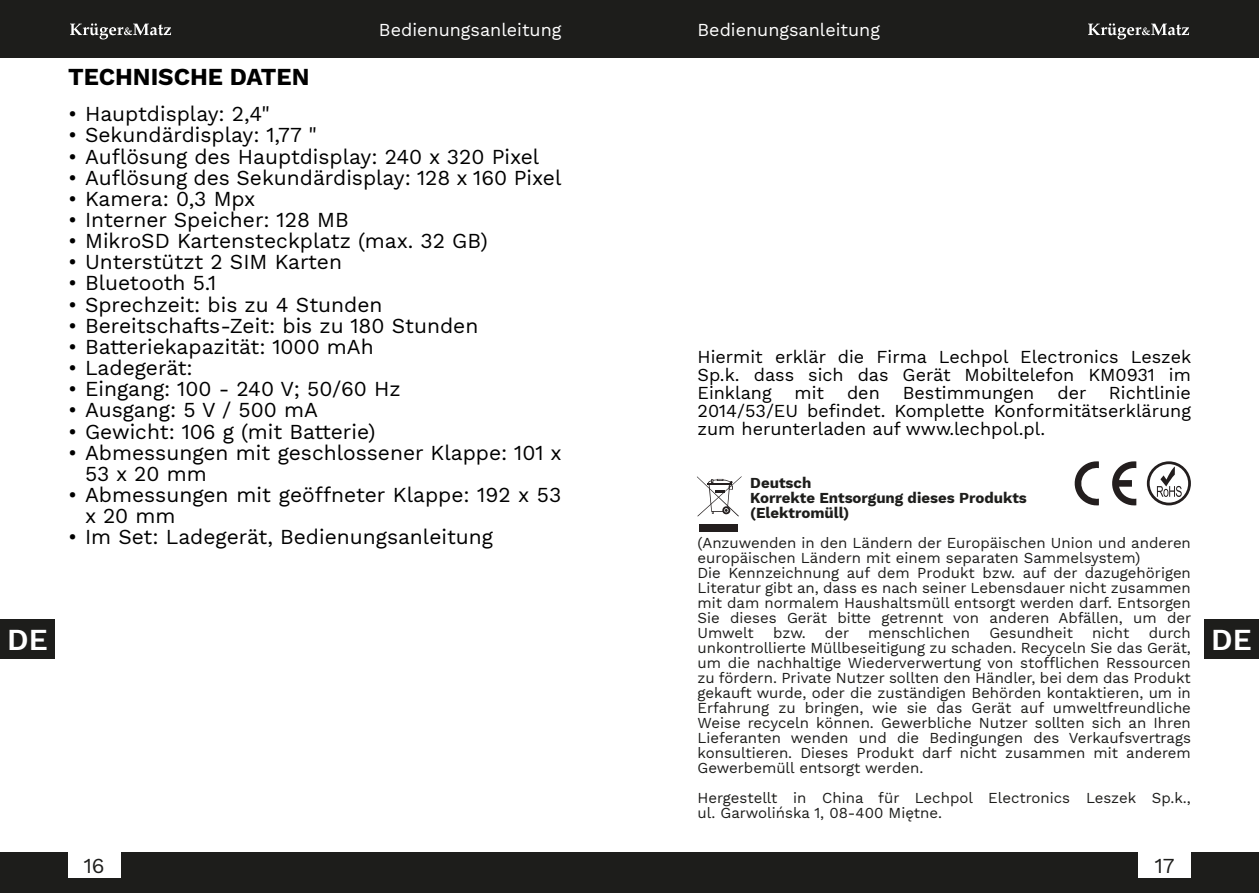
<style>
.page{position:relative;width:1259px;height:893px;background:#fff}
.page>*{position:absolute;margin:0;border:0;box-sizing:border-box;transform-origin:0 0}
.t1{font:600 30px "Work Sans";color:#fff}
.t2{font:700 24px "Work Sans";color:#000}
.t3{font:21px/21px "Work Sans";color:#000}
.t4{font:21px "Work Sans";color:#1d1d1b}
.t5{font:18px/18px "Work Sans";color:#000;text-align:justify}
.t6{font:18px "Work Sans";color:#fff}
.t7{font:15px/15px "Work Sans";color:#1d1d1b}
.t8{font:700 15px/15px "Work Sans";color:#1d1d1b}
</style>
<div class="page">
<div style="left:0;top:852px;width:1259px;height:41px;background:#1d1d1b"></div>
<div style="left:0;top:0;width:1259px;height:58px;background:#1d1d1b"></div>
<div style="left:1203px;top:619px;width:56px;height:40px;background:#1d1d1b"></div>
<div style="left:0;top:619px;width:55px;height:40px;background:#1d1d1b"></div>
<svg style="left:70px;top:23px;width:101px;height:16px"></svg>
<svg style="left:1088px;top:23px;width:101px;height:16px"></svg>
<div style="left:68px;top:852px;width:52px;height:26px;background:#fff"></div>
<div style="left:1138px;top:852px;width:53px;height:26px;background:#fff"></div>
<div style="left:699px;top:524px;width:39px;height:8px;background:#231e1e"></div>
<svg style="left:697px;top:476px;width:45px;height:40px"></svg>
<svg style="left:722px;top:506px;width:8px;height:8px"></svg>
<svg style="left:1146px;top:461px;width:45px;height:44px"></svg>
<svg style="left:1074px;top:461px;width:62px;height:45px"></svg>
<p class="t6" style="left:379px;top:19px;width:184px">Bedienungsanleitung</p>
<p class="t6" style="left:697px;top:19px;width:184px">Bedienungsanleitung</p>
<h2 class="t2" style="left:68px;top:63px;width:243px">TECHNISCHE DATEN</h2>
<h3 class="t3" style="left:68px;top:104px;width:203px">• Hauptdisplay: 2,4"</h3>
<h3 class="t3" style="left:68px;top:125px;width:250px">• Sekundärdisplay: 1,77 "</h3>
<h3 class="t3" style="left:68px;top:146px;width:473px">• Auflösung des Hauptdisplay: 240 x 320 Pixel</h3>
<h3 class="t3" style="left:68px;top:167px;width:495px">• Auflösung des Sekundärdisplay: 128 x 160 Pixel</h3>
<h3 class="t3" style="left:68px;top:188px;width:189px">• Kamera: 0,3 Mpx</h3>
<h3 class="t3" style="left:68px;top:209px;width:282px">• Interner Speicher: 128 MB</h3>
<h3 class="t3" style="left:68px;top:230px;width:421px">• MikroSD Kartensteckplatz (max. 32 GB)</h3>
<h3 class="t3" style="left:68px;top:252px;width:275px">• Unterstützt 2 SIM Karten</h3>
<h3 class="t3" style="left:68px;top:273px;width:150px">• Bluetooth 5.1</h3>
<h3 class="t3" style="left:68px;top:294px;width:316px">• Sprechzeit: bis zu 4 Stunden</h3>
<h3 class="t3" style="left:68px;top:315px;width:412px">• Bereitschafts-Zeit: bis zu 180 Stunden</h3>
<h3 class="t3" style="left:68px;top:336px;width:307px">• Batteriekapazität: 1000 mAh</h3>
<h3 class="t3" style="left:68px;top:357px;width:126px">• Ladegerät:</h3>
<h3 class="t3" style="left:68px;top:379px;width:334px">• Eingang: 100 - 240 V; 50/60 Hz</h3>
<h3 class="t3" style="left:68px;top:400px;width:251px">• Ausgang: 5 V / 500 mA</h3>
<h3 class="t3" style="left:68px;top:421px;width:309px">• Gewicht: 106 g (mit Batterie)</h3>
<h3 class="t3" style="left:85px;top:442px;width:478px;text-indent:-17px">• Abmessungen mit geschlossener Klappe: 101 x<br>53 x 20 mm</h3>
<h3 class="t3" style="left:85px;top:484px;width:478px;text-indent:-17px">• Abmessungen mit geöffneter Klappe: 192 x 53 x 20 mm</h3>
<h3 class="t3" style="left:68px;top:527px;width:426px">• Im Set: Ladegerät, Bedienungsanleitung</h3>
<p class="t5" style="left:697px;top:348px;width:495px">Hiermit erklär die Firma Lechpol Electronics Leszek Sp.k. dass sich das Gerät Mobiltelefon KM0931 im Einklang</p>
<p class="t5" style="left:697px;top:384px;width:495px;text-indent:411px">Richtlinie 2014/53/EU befindet. Komplette Konformitätserklärung zum herunterladen auf www.lechpol.pl.</p>
<p class="t8" style="left:750px;top:475px;width:278px">Deutsch<br>Korrekte Entsorgung dieses Produkts (Elektromüll)</p>
<p class="t7" style="left:697px;top:535px;width:495px">(Anzuwenden in den Ländern der Europäischen Union und anderen europäischen Ländern mit einem separaten Sammelsystem)<br>Die Kennzeichnung auf dem Produkt bzw. auf der dazugehörigen Literatur gibt an, dass es nach seiner Lebensdauer nicht zusammen mit dam normalem Haushaltsmüll entsorgt werden darf. Entsorgen Sie dieses Gerät bitte getrennt von anderen Abfällen, um der Umwelt</p>
<p class="t5" style="left:794px;top:384px;width:31px">mit</p>
<p class="t5" style="left:847px;top:384px;width:34px">den</p>
<p class="t5" style="left:903px;top:384px;width:133px">Bestimmungen</p>
<p class="t5" style="left:1057px;top:384px;width:31px">der</p>
<p class="t7" style="left:697px;top:625px;width:495px;text-align:justify;text-indent:451px">durch unkontrollierte Müllbeseitigung zu schaden. Recyceln Sie das Gerät, um die nachhaltige Wiederverwertung von stofflichen Ressourcen zu fördern. Private Nutzer sollten den Händler, bei dem das Produkt gekauft wurde, oder die zuständigen Behörden kontaktieren, um in Erfahrung zu bringen, wie sie das Gerät auf umweltfreundliche Weise recyceln können. Gewerbliche Nutzer sollten sich an Ihren Lieferanten wenden und die Bedingungen des Verkaufsvertrags konsultieren. Dieses Produkt darf nicht zusammen mit anderem Gewerbemüll entsorgt werden.</p>
<p class="t7" style="left:697px;top:790px;width:495px">Hergestellt in China für Lechpol Electronics Leszek Sp.k., ul. Garwolińska 1, 08-400 Miętne.</p>
<p class="t7" style="left:773px;top:625px;width:34px">bzw.</p>
<p class="t7" style="left:825px;top:625px;width:26px">der</p>
<p class="t7" style="left:868px;top:625px;width:104px">menschlichen</p>
<p class="t7" style="left:989px;top:625px;width:85px">Gesundheit</p>
<p class="t7" style="left:1092px;top:625px;width:39px">nicht</p>
<h1 class="t1" style="left:7px;top:622px;width:42px">DE</h1>
<h1 class="t1" style="left:1211px;top:622px;width:42px">DE</h1>
<h3 class="t4" style="left:84px;top:853px;width:22px">16</h3>
<h3 class="t4" style="left:1154px;top:853px;width:21px">17</h3>
</div>
